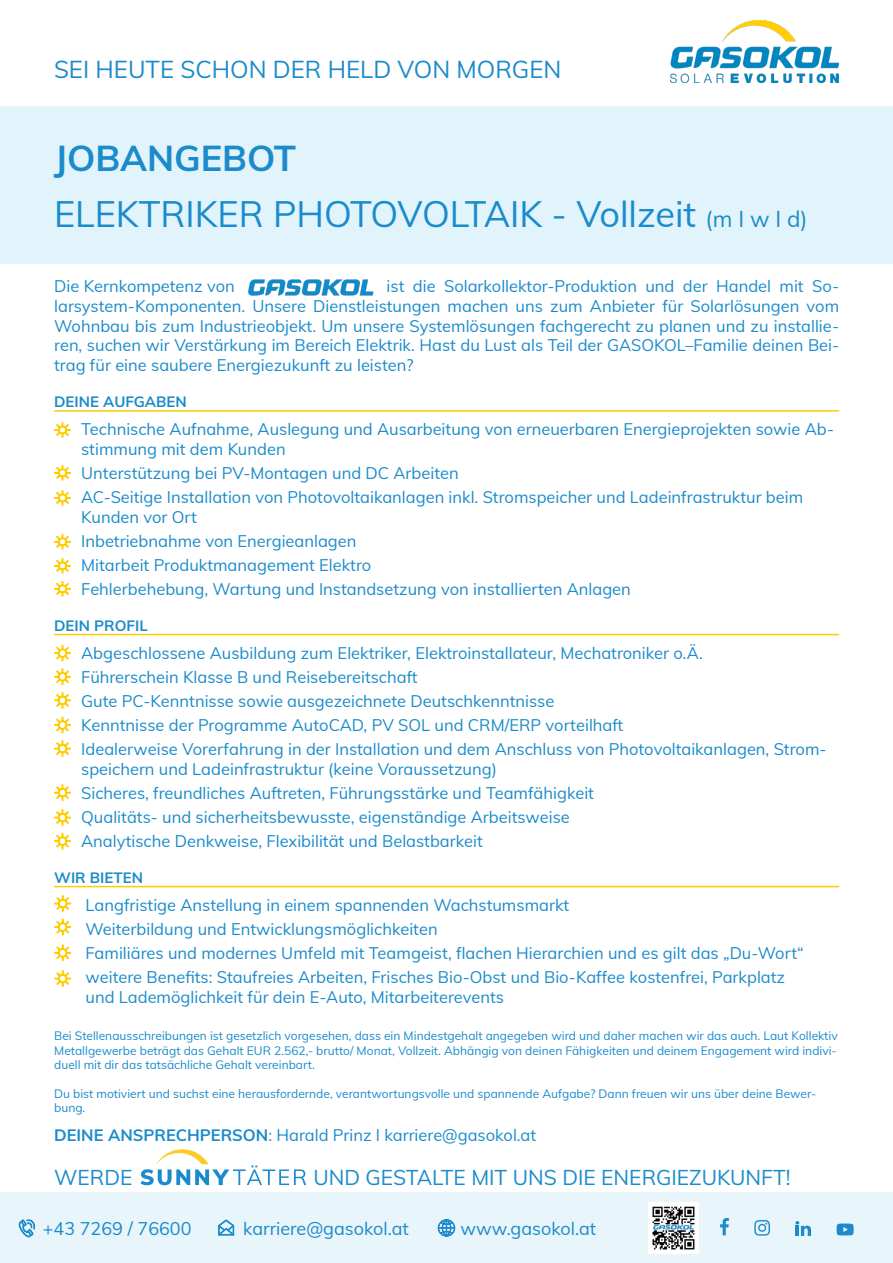
<style>
.page{position:relative;width:893px;height:1263px;background:#fff}
.page>*{position:absolute;margin:0;border:0;box-sizing:border-box;transform-origin:0 0}
.Absatzformat_1{font:36px "Muli";color:#1b8bcb}
.Absatzformat_1-2{font:700 36px "Muli";color:#1b8bcb}
.Absatzformat_1-3{font:24px "Muli";color:#1b8bcb}
.Absatzformat_1-4{font:21px "Muli";color:#1b8bcb}
.t1{font:18px "Muli";color:#1b8bcb}
.Absatzformat_2{font:16.5px/19.8px "Muli";color:#1b8bcb}
.Absatzformat_1-5{font:16.5px "Muli";color:#1b8bcb}
.Absatzformat_3{font:700 15px "Muli";color:#1b8bcb}
.Absatzformat_1-6{font:12px/14.4px "Muli";color:#1b8bcb;text-align:justify}
.s1{font-size:22.5px}
.s2{font-weight:700}
</style>
<div class="page">
<div style="left:0;top:106px;width:893px;height:158px;background:#e1f4fc"></div>
<img style="left:671px;top:20px;width:168px;height:62px">
<img style="left:248px;top:279px;width:126px;height:17px">
<hr style="left:54px;top:410px;width:785px;height:2px;background:#fc0">
<hr style="left:54px;top:634px;width:785px;height:1px;background:#fc0">
<hr style="left:54px;top:886px;width:785px;height:1px;background:#fc0">
<svg style="left:54px;top:422px;width:17px;height:16px"></svg>
<svg style="left:54px;top:465px;width:17px;height:16px"></svg>
<svg style="left:54px;top:490px;width:17px;height:16px"></svg>
<svg style="left:54px;top:533px;width:17px;height:17px"></svg>
<svg style="left:54px;top:558px;width:17px;height:16px"></svg>
<svg style="left:54px;top:581px;width:17px;height:16px"></svg>
<svg style="left:54px;top:644px;width:17px;height:65px"></svg>
<svg style="left:54px;top:716px;width:17px;height:42px"></svg>
<svg style="left:54px;top:784px;width:17px;height:18px"></svg>
<svg style="left:54px;top:809px;width:17px;height:41px"></svg>
<svg style="left:54px;top:895px;width:18px;height:41px"></svg>
<svg style="left:54px;top:944px;width:18px;height:18px"></svg>
<svg style="left:54px;top:970px;width:18px;height:17px"></svg>
<svg style="left:141px;top:1149px;width:165px;height:36px"></svg>
<div style="left:0;top:1193px;width:893px;height:70px;background:#e8f5fa"></div>
<svg style="left:18px;top:1219px;width:17px;height:18px"></svg>
<svg style="left:218px;top:1219px;width:16px;height:17px"></svg>
<svg style="left:438px;top:1219px;width:17px;height:18px"></svg>
<img style="left:648px;top:1202px;width:51px;height:51px">
<svg style="left:720px;top:1218px;width:9px;height:17px"></svg>
<svg style="left:754px;top:1220px;width:16px;height:15px"></svg>
<svg style="left:837px;top:1223px;width:17px;height:12px"></svg>
<svg style="left:795px;top:1221px;width:16px;height:15px"></svg>
<p class="Absatzformat_1-3" style="left:54px;top:52px;width:509px">SEI HEUTE SCHON DER HELD VON MORGEN</p>
<p class="Absatzformat_1-2" style="left:54px;top:132px;width:244px">JOBANGEBOT</p>
<p class="Absatzformat_1" style="left:54px;top:188px;width:755px">ELEKTRIKER PHOTOVOLTAIK - Vollzeit <span class="s1">(m I w I d)</span></p>
<p class="Absatzformat_2" style="left:54px;top:275px;width:786px;text-align:justify;text-indent:332px">ist die Solarkollektor-Produktion und der Handel mit So&shy;larsystem-Komponenten. Unsere Dienstleistungen machen uns zum Anbieter für Solarlösungen vom Wohnbau bis zum Industrieobjekt. Um unsere Systemlösungen fachgerecht zu planen und zu installie&shy;ren, suchen wir Verstärkung im Bereich Elektrik. Hast du Lust als Teil der GASOKOL–Familie deinen Bei&shy;trag für eine saubere Energiezukunft zu leisten?</p>
<p class="Absatzformat_3" style="left:54px;top:391px;width:134px">DEINE AUFGABEN</p>
<p class="Absatzformat_2" style="left:81px;top:419px;width:754px">Technische Aufnahme, Auslegung und Ausarbeitung von erneuerbaren Energieprojekten sowie Ab&shy;stimmung mit dem Kunden</p>
<p class="Absatzformat_2" style="left:81px;top:463px;width:379px">Unterstützung bei PV-Montagen und DC Arbeiten</p>
<p class="Absatzformat_2" style="left:81px;top:487px;width:723px">AC-Seitige Installation von Photovoltaikanlagen inkl. Stromspeicher und Ladeinfrastruktur beim<br>Kunden vor Ort</p>
<p class="Absatzformat_2" style="left:81px;top:531px;width:277px">Inbetriebnahme von Energieanlagen</p>
<p class="Absatzformat_2" style="left:81px;top:555px;width:292px">Mitarbeit Produktmanagement Elektro</p>
<p class="Absatzformat_2" style="left:81px;top:579px;width:551px">Fehlerbehebung, Wartung und Instandsetzung von installierten Anlagen</p>
<p class="Absatzformat_3" style="left:54px;top:614px;width:95px">DEIN PROFIL</p>
<p class="Absatzformat_2" style="left:81px;top:642px;width:623px">Abgeschlossene Ausbildung zum Elektriker, Elektroinstallateur, Mechatroniker o.Ä.</p>
<p class="Absatzformat_2" style="left:81px;top:666px;width:338px">Führerschein Klasse B und Reisebereitschaft</p>
<p class="Absatzformat_2" style="left:81px;top:691px;width:475px">Gute PC-Kenntnisse sowie ausgezeichnete Deutschkenntnisse</p>
<p class="Absatzformat_2" style="left:81px;top:715px;width:544px">Kenntnisse der Programme AutoCAD, PV SOL und CRM/ERP vorteilhaft</p>
<p class="Absatzformat_2" style="left:81px;top:739px;width:747px">Idealerweise Vorerfahrung in der Installation und dem Anschluss von Photovoltaikanlagen, Strom&shy;speichern und Ladeinfrastruktur (keine Voraussetzung)</p>
<p class="Absatzformat_2" style="left:81px;top:783px;width:514px">Sicheres, freundliches Auftreten, Fü hrungsstä rke und Teamfä higkeit</p>
<p class="Absatzformat_2" style="left:81px;top:807px;width:490px">Qualitäts- und sicherheitsbewusste, eigenständige Arbeitsweise</p>
<p class="Absatzformat_2" style="left:81px;top:831px;width:403px">Analytische Denkweise, Flexibilität und Belastbarkeit</p>
<p class="Absatzformat_3" style="left:54px;top:866px;width:90px">WIR BIETEN</p>
<p class="Absatzformat_2" style="left:86px;top:894px;width:485px">Langfristige Anstellung in einem spannenden Wachstumsmarkt</p>
<p class="Absatzformat_2" style="left:86px;top:918px;width:354px">Weiterbildung und Entwicklungsmöglichkeiten</p>
<p class="Absatzformat_2" style="left:86px;top:943px;width:720px">Familiäres und modernes Umfeld mit Teamgeist, flachen Hierarchien und es gilt das „Du-Wort“</p>
<p class="Absatzformat_2" style="left:86px;top:967px;width:701px">weitere Benefits: Staufreies Arbeiten, Frisches Bio-Obst und Bio-Kaffee kostenfrei, Parkplatz und Lademöglichkeit für dein E-Auto, Mitarbeiterevents</p>
<p class="Absatzformat_1-6" style="left:54px;top:1028px;width:785px">Bei Stellenausschreibungen ist gesetzlich vorgesehen, dass ein Mindestgehalt angegeben wird und daher machen wir das auch. Laut Kollektiv Metallgewerbe beträgt das Gehalt EUR 2.562,- brutto/ Monat, Vollzeit. Abhängig von deinen Fähigkeiten und deinem Engagement wird indivi&shy;duell mit dir das tatsächliche Gehalt vereinbart.</p>
<p class="Absatzformat_1-6" style="left:54px;top:1085px;width:764px">Du bist motiviert und suchst eine herausfordernde, verantwortungsvolle und spannende Aufgabe? Dann freuen wir uns über deine Bewer&shy;bung.</p>
<p class="Absatzformat_1-5" style="left:54px;top:1123px;width:483px"><span class="s2">DEINE ANSPRECHPERSON</span>: Harald Prinz I karriere@gasokol.at</p>
<p class="Absatzformat_1-4" style="left:54px;top:1162px;width:80px">WERDE</p>
<p class="Absatzformat_1-4" style="left:313px;top:1162px;width:479px">UND GESTALTE MIT UNS DIE ENERGIEZUKUNFT!</p>
<p class="t1" style="left:43px;top:1215px;width:150px">+43 7269 / 76600</p>
<p class="t1" style="left:243px;top:1215px;width:167px">karriere@gasokol.at</p>
<p class="t1" style="left:460px;top:1215px;width:137px">www.gasokol.at</p>
<p class="Absatzformat_2" style="left:54px;top:275px;width:182px">Die Kernkompetenz von</p>
</div>
